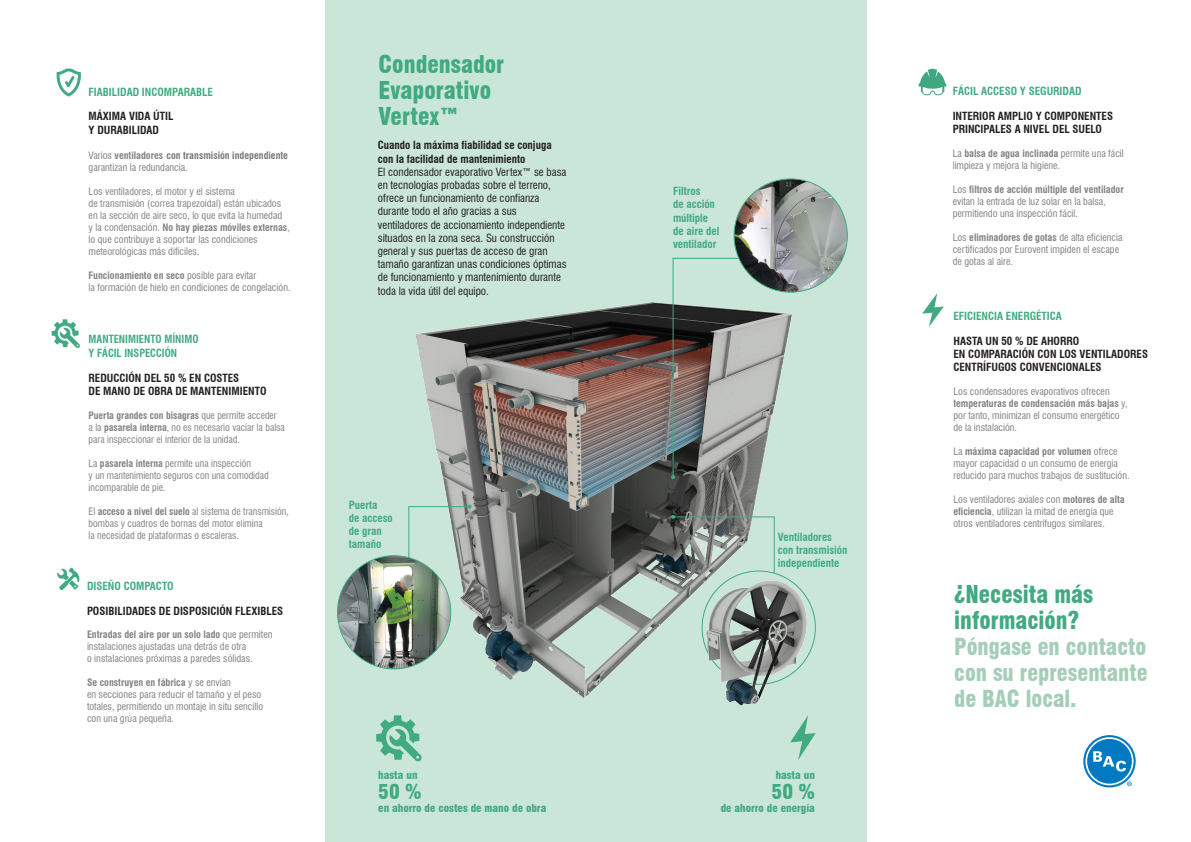
<style>
.page{position:relative;width:1191px;height:842px;background:#fff}
.page>*{position:absolute;margin:0;border:0;box-sizing:border-box;transform-origin:0 0}
.t1{font:900 condensed 24px "Swiss 721 BT";color:#41aa81;scale:.96 1}
.t2{font:900 condensed 24px/26px "Swiss 721 BT";color:#41aa81;scale:.95 1}
.t3{font:900 condensed 23px/26px "Swiss 721 BT";color:#a4ceb8;text-align:justify;scale:.95 1}
.t4{font:900 condensed 20px "Swiss 721 BT";color:#41aa81}
.t5{font:condensed 11px/13.2px "Swiss 721 BT";color:#231f20}
.t6{font:700 condensed 11px/13.2px "Swiss 721 BT";color:#231f20}
.Bullets{font:700 condensed 11px/13.2px "Swiss 721 BT";color:#41aa81}
.Bullets-2{font:700 condensed 11px/13.2px "Swiss 721 BT";color:#41aa81;scale:.96 1}
.t7{font:900 condensed 10.9px "Swiss 721 BT";color:#41aa81}
.Bullets-3{font:condensed 10px/12px "Swiss 721 BT";color:#808285}
.s1{font-weight:700}
.s2{font-weight:700;color:#76787b}
</style>
<div class="page">
<div style="left:325px;top:0;width:541px;height:842px;background:#cae6d9"></div>
<img style="left:389px;top:292px;width:410px;height:406px">
<svg style="left:1083px;top:735px;width:52px;height:52px"></svg>
<svg style="left:1085px;top:737px;width:48px;height:48px"></svg>
<div style="left:1087px;top:739px;width:44px;height:45px;background:#0079c2;border-radius:50%"></div>
<svg style="left:1093px;top:751px;width:33px;height:20px"></svg>
<svg style="left:1127px;top:781px;width:4px;height:5px"></svg>
<svg style="left:56px;top:68px;width:25px;height:29px"></svg>
<svg style="left:52px;top:319px;width:28px;height:29px"></svg>
<svg style="left:918px;top:69px;width:28px;height:26px"></svg>
<svg style="left:790px;top:739px;width:22px;height:21px"></svg>
<svg style="left:376px;top:715px;width:46px;height:46px"></svg>
<img style="left:337px;top:556px;width:114px;height:113px;border-radius:57px">
<svg style="left:408px;top:257px;width:367px;height:322px"></svg>
<svg style="left:57px;top:568px;width:22px;height:22px"></svg>
<svg style="left:922px;top:293px;width:21px;height:34px"></svg>
<img style="left:734px;top:179px;width:113px;height:113px;border-radius:57px">
<img style="left:645px;top:553px;width:171px;height:186px">
<p class="Bullets" style="left:89px;top:85px;width:126px">FIABILIDAD INCOMPARABLE</p>
<p class="t6" style="left:89px;top:110px;width:86px">MÁXIMA VIDA ÚTIL<br>Y DURABILIDAD</p>
<p class="Bullets-3" style="left:89px;top:149px;width:201px">Varios <span class="s1">ventiladores</span> <span class="s2">con transmisión independiente </span>garantizan la redundancia.</p>
<p class="Bullets-3" style="left:89px;top:185px;width:203px">Los ventiladores, el motor y el sistema<br>de transmisión (correa trapezoidal) están ubicados en la sección de aire seco, lo que evita la humedad<br>y la condensación. <span class="s1">No hay piezas móviles externas</span>, lo que contribuye a soportar las condiciones meteorológicas más difíciles.</p>
<p class="Bullets-3" style="left:89px;top:269px;width:203px"><span class="s1">Funcionamiento en seco</span> posible para evitar<br>la formación de hielo en condiciones de congelación.</p>
<p class="Bullets-2" style="left:89px;top:333px;width:116px">MANTENIMIENTO MÍNIMO<br>Y FÁCIL INSPECCIÓN</p>
<p class="t6" style="left:89px;top:371px;width:179px">REDUCCIÓN DEL 50 % EN COSTES<br>DE MANO DE OBRA DE MANTENIMIENTO</p>
<p class="Bullets-3" style="left:89px;top:410px;width:198px"><span class="s1">Puerta grandes con bisagras</span> que permite acceder<br>a la <span class="s1">pasarela interna</span>, no es necesario vaciar la balsa para inspeccionar el interior de la unidad.</p>
<p class="Bullets-3" style="left:89px;top:458px;width:182px">La <span class="s1">pasarela interna</span> permite una inspección<br>y un mantenimiento seguros con una comodidad incomparable de pie.</p>
<p class="Bullets-3" style="left:89px;top:506px;width:202px">El <span class="s1">acceso a nivel del suelo</span> al sistema de transmisión, bombas y cuadros de bornas del motor elimina<br>la necesidad de plataformas o escaleras.</p>
<p class="Bullets" style="left:87px;top:579px;width:88px">DISEÑO COMPACTO</p>
<p class="t6" style="left:87px;top:604px;width:198px">POSIBILIDADES DE DISPOSICIÓN FLEXIBLES</p>
<p class="Bullets-3" style="left:87px;top:629px;width:187px"><span class="s1">Entradas del aire por un solo lado</span> que permiten instalaciones ajustadas una detrás de otra<br>o instalaciones próximas a paredes sólidas.</p>
<p class="Bullets-3" style="left:87px;top:677px;width:178px"><span class="s1">Se construyen en fábrica</span> y se envían<br>en secciones para reducir el tamaño y el peso totales, permitiendo un montaje in situ sencillo con una grúa pequeña.</p>
<p class="t1" style="left:378px;top:50px;width:132px">Condensador</p>
<p class="t1" style="left:378px;top:76px;width:119px">Evaporativo</p>
<p class="t1" style="left:378px;top:102px;width:85px">Vertex™</p>
<p class="t6" style="left:378px;top:139px;width:175px">Cuando la máxima fiabilidad se conjuga</p>
<p class="t6" style="left:378px;top:152px;width:149px">con la facilidad de mantenimiento</p>
<p class="t5" style="left:378px;top:165px;width:190px">El condensador evaporativo Vertex™ se basa en tecnologías probadas sobre el terreno, ofrece un funcionamiento de confianza durante todo el año gracias a sus ventiladores de accionamiento independiente situados en la zona seca. Su construcción general y sus puertas de acceso de gran tamaño garantizan unas condiciones óptimas de funcionamiento y mantenimiento durante toda la vida útil del equipo.</p>
<p class="Bullets" style="left:673px;top:185px;width:43px">Filtros<br>de acción múltiple</p>
<p class="Bullets" style="left:673px;top:224px;width:48px">de aire del ventilador</p>
<p class="Bullets" style="left:349px;top:498px;width:45px">Puerta<br>de acceso</p>
<p class="Bullets" style="left:349px;top:525px;width:35px">de gran tamaño</p>
<p class="Bullets" style="left:778px;top:530px;width:71px">Ventiladores con transmisión independiente</p>
<p class="t7" style="left:378px;top:769px;width:41px">hasta un</p>
<p class="t4" style="left:378px;top:780px;width:45px">50%</p>
<p class="t7" style="left:378px;top:802px;width:170px">en ahorro de costes de mano de obra</p>
<p class="t7" style="left:775px;top:769px;width:41px">hasta un</p>
<p class="t4" style="left:771px;top:780px;width:45px">50%</p>
<p class="t7" style="left:720px;top:802px;width:96px">de ahorro de energía</p>
<p class="Bullets" style="left:952px;top:84px;width:130px">FÁCIL ACCESO Y SEGURIDAD</p>
<p class="t6" style="left:952px;top:109px;width:162px">INTERIOR AMPLIO Y COMPONENTES<br>PRINCIPALES A NIVEL DEL SUELO</p>
<p class="Bullets-3" style="left:952px;top:147px;width:173px">La <span class="s1">balsa de agua inclinada</span> permite una fácil limpieza y mejora la higiene.</p>
<p class="Bullets-3" style="left:952px;top:183px;width:172px">Los <span class="s1">filtros de acción múltiple del ventilador </span>evitan la entrada de luz solar en la balsa, permitiendo una inspección fácil.</p>
<p class="Bullets-3" style="left:952px;top:231px;width:171px">Los <span class="s1">eliminadores de gotas</span> de alta eficiencia certificados por Eurovent impiden el escape de gotas al aire.</p>
<p class="Bullets" style="left:953px;top:309px;width:110px">EFICIENCIA ENERGÉTICA</p>
<p class="t6" style="left:953px;top:334px;width:196px">HASTA UN 50 % DE AHORRO<br>EN COMPARACIÓN CON LOS VENTILADORES<br>CENTRÍFUGOS CONVENCIONALES</p>
<p class="Bullets-3" style="left:953px;top:385px;width:176px">Los condensadores evaporativos ofrecen <span class="s1">temperaturas de condensación más bajas</span> y, por tanto, minimizan el consumo energético de la instalación.</p>
<p class="Bullets-3" style="left:953px;top:445px;width:178px">La <span class="s1">máxima capacidad por volumen</span> ofrece mayor capacidad o un consumo de energía reducido para muchos trabajos de sustitución.</p>
<p class="Bullets-3" style="left:953px;top:493px;width:173px">Los ventiladores axiales con <span class="s1">motores de alta eficiencia</span>, utilizan la mitad de energía que otros ventiladores centrífugos similares.</p>
<p class="t2" style="left:954px;top:581px;width:148px">¿Necesita más información?</p>
<p class="t3" style="left:954px;top:633px;width:205px">Póngase en contacto con su representante de BAC local.</p>
</div>
